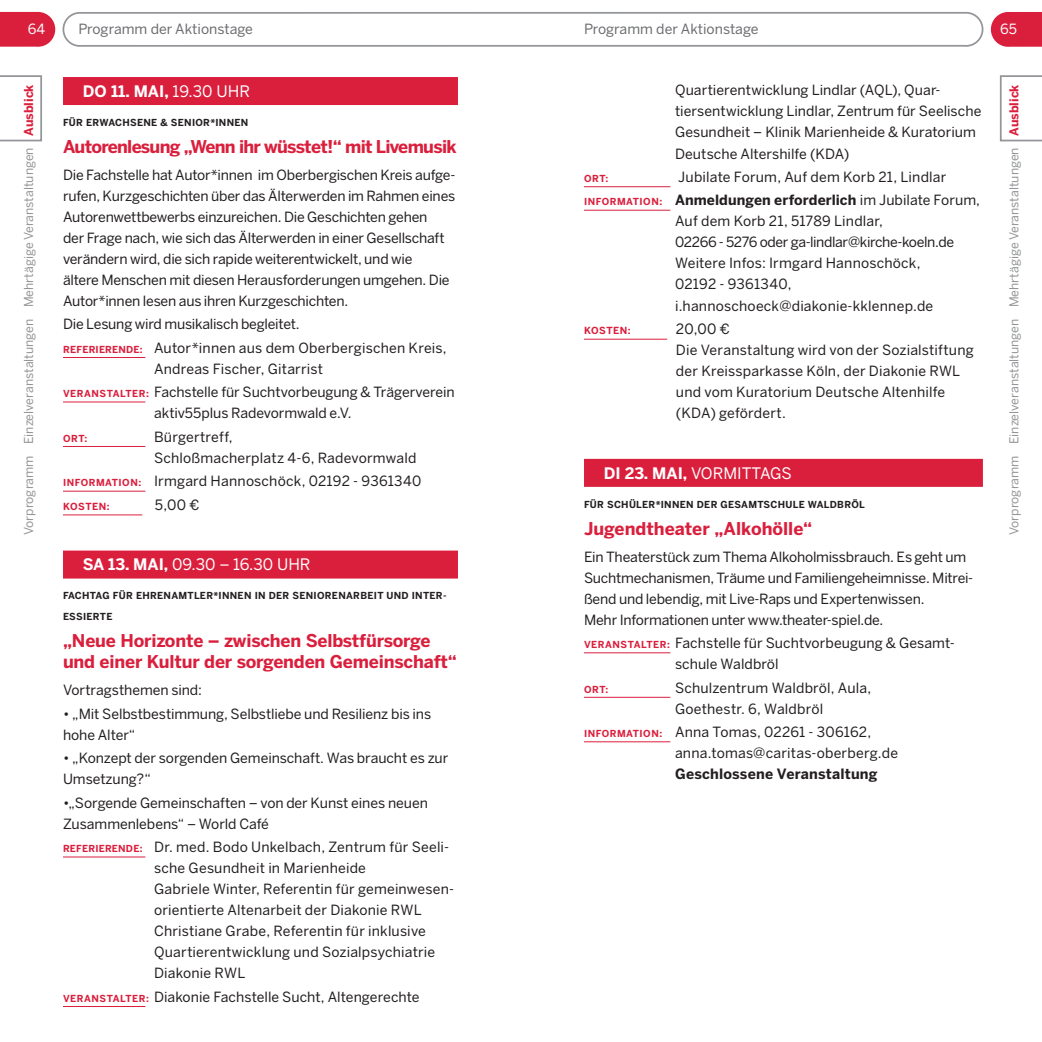
<style>
.page{position:relative;width:1042px;height:1042px;background:#fff}
.page>*{position:absolute;margin:0;border:0;box-sizing:border-box;transform-origin:0 0}
.t1{font:700 17.5px/21px "Benton Sans";letter-spacing:-.01em;color:#da1f3d}
.t2{font:700 17.5px "Benton Sans";letter-spacing:-.04em;color:#da1f3d}
.t3{font:15.75px "Benton Sans";color:#fff}
.t4{font:700 15.75px "Benton Sans";color:#fff}
.t5{font:700 14.17px "Benton Sans";letter-spacing:.015em;color:#231f20}
.t6{font:14.17px "Benton Sans";color:#231f20}
.t7{font:14px/21px "Benton Sans";color:#231f20}
.t8{font:14px/21px "Benton Sans";letter-spacing:-.02em;color:#231f20}
.t9{font:14px "Benton Sans";color:#6c6d70}
.t10{font:14px "Benton Sans";color:#fff}
.t11{font:12.25px "Benton Sans";color:#939598}
.t12{font:700 9.8px "Benton Sans";color:#da1f3d}
.t13{font:700 9.62px/21px "Benton Sans";letter-spacing:.125em;color:#231f20}
.t14{font:700 9.62px "Benton Sans";letter-spacing:.05em;color:#da1f3d}
.s1{font-weight:700;color:#da1f3d}
.s2{font-weight:400}
.s3{font-weight:700;font-size:9.62px;color:#da1f3d}
.s4{font-size:14px}
.s5{font-weight:700}
</style>
<div class="page">
<svg style="left:0;top:12px;width:55px;height:35px;background:#dc2f4a"></svg>
<svg style="left:62px;top:13px;width:922px;height:34px"></svg>
<svg style="left:991px;top:12px;width:51px;height:35px;background:#dc304c"></svg>
<svg style="left:1000px;top:75px;width:42px;height:66px"></svg>
<svg style="left:0;top:75px;width:42px;height:66px"></svg>
<div style="left:63px;top:77px;width:395px;height:28px;background:#da1f3d"></div>
<hr style="left:63px;top:357px;width:82px;height:1px;background:#da1f3d">
<hr style="left:63px;top:402px;width:82px;height:1px;background:#da1f3d">
<hr style="left:63px;top:446px;width:82px;height:1px;background:#da1f3d">
<hr style="left:63px;top:491px;width:82px;height:1px;background:#da1f3d">
<hr style="left:63px;top:514px;width:79px;height:1px;background:#da1f3d">
<div style="left:63px;top:550px;width:395px;height:28px;background:#da1f3d"></div>
<hr style="left:63px;top:856px;width:82px;height:1px;background:#da1f3d">
<hr style="left:63px;top:1006px;width:82px;height:1px;background:#da1f3d">
<hr style="left:584px;top:186px;width:86px;height:1px;background:#da1f3d">
<hr style="left:584px;top:210px;width:86px;height:1px;background:#da1f3d">
<hr style="left:584px;top:339px;width:83px;height:1px;background:#da1f3d">
<div style="left:584px;top:459px;width:399px;height:28px;background:#da1f3d"></div>
<hr style="left:584px;top:652px;width:86px;height:1px;background:#da1f3d">
<hr style="left:584px;top:697px;width:86px;height:1px;background:#da1f3d">
<hr style="left:584px;top:741px;width:86px;height:1px;background:#da1f3d">
<p class="t10" style="left:28px;top:21px;width:19px">64</p>
<p class="t10" style="left:1000px;top:21px;width:18px">65</p>
<p class="t9" style="left:78px;top:21px;width:176px">Programm der Aktionstage</p>
<p class="t9" style="left:584px;top:21px;width:176px">Programm der Aktionstage</p>
<p class="t11" style="left:22px;top:535px;width:452px;rotate:-90deg">Vorprogramm Einzelveranstaltungen Mehrtägige Veranstaltungen <span class="s1">Ausblick</span></p>
<p class="t4" style="left:83px;top:82px;width:156px">DO 11. Mai, <span class="s2">19.30 Uhr</span></p>
<p class="t13" style="left:63px;top:112px;width:187px">Für Erwachsene &amp; Senior*innen</p>
<p class="t2" style="left:63px;top:136px;width:395px">Autorenlesung „Wenn ihr wüsstet!“ mit Livemusik</p>
<p class="t8" style="left:63px;top:164px;width:394px">Die Fachstelle hat Autor*innen im Oberbergischen Kreis aufge&shy;rufen, Kurzgeschichten über das Älterwerden im Rahmen eines Autorenwettbewerbs einzureichen. Die Geschichten gehen<br>der Frage nach, wie sich das Älterwerden in einer Gesellschaft verändern wird, die sich rapide weiterentwickelt, und wie<br>ältere Menschen mit diesen Herausforderungen umgehen. Die Autor*innen lesen aus ihren Kurzgeschichten.</p>
<p class="t7" style="left:63px;top:312px;width:385px;line-height:23.4px">Die Lesung wird musikalisch begleitet.<br><span class="s3">R eferierende:</span> Autor*innen aus dem Oberbergischen Kreis,</p>
<p class="t7" style="left:154px;top:358px;width:171px">Andreas Fischer, Gitarrist</p>
<p class="t14" style="left:63px;top:388px;width:37px">VERANST</p>
<p class="t14" style="left:113px;top:388px;width:21px">ALTER</p>
<p class="t7" style="left:154px;top:381px;width:302px;text-indent:-8px"><span class="s3">:</span> Fachstelle für Suchtvorbeugung &amp; Trägerverein aktiv55plus Radevormwald e.V.</p>
<p class="t14" style="left:63px;top:432px;width:8px">ORT</p>
<p class="t14" style="left:84px;top:432px;width:4px">:</p>
<p class="t7" style="left:154px;top:426px;width:264px">Bürgertreff,<br>Schloßmacherplatz 4-6, Radevormwald</p>
<p class="t14" style="left:63px;top:477px;width:8px">INFOR</p>
<p class="t14" style="left:96px;top:477px;width:24px">MATION</p>
<p class="t7" style="left:138px;top:471px;width:284px"><span class="s3">:</span> Irmgard Hannoschöck, 02192 - 9361340</p>
<p class="t12" style="left:63px;top:501px;width:8px">KOSTEN</p>
<p class="t12" style="left:107px;top:501px;width:4px">:</p>
<p class="t6" style="left:155px;top:496px;width:46px">5,00 <span class="s4">€</span></p>
<p class="t3" style="left:83px;top:555px;width:229px"><span class="s5">SA 13. Mai,</span> 09.30 – 16.30 UHR</p>
<p class="t13" style="left:63px;top:585px;width:385px">Fachtag für Eh renamtler*innen in der Seniorenarbeit und I nter&shy;essierte</p>
<p class="t1" style="left:63px;top:630px;width:395px">„Neue Horizonte – zwischen Selbstfürsorge und einer Kultur der sorgenden Gemeinschaft“</p>
<p class="t7" style="left:63px;top:679px;width:140px">Vortragsthemen sind:</p>
<p class="t7" style="left:63px;top:703px;width:370px">• „Mit Selbstbestimmung, Selbstliebe und Resilienz bis ins hohe Alter“</p>
<p class="t7" style="left:63px;top:747px;width:387px">• „Konzept der sorgenden Gemeinschaft. Was braucht es zur<br>Umsetzung?“</p>
<p class="t7" style="left:63px;top:792px;width:366px">•„Sorgende Gemeinschaften – von der Kunst eines neuen<br>Zusammenlebens“ – World Café</p>
<p class="t7" style="left:154px;top:836px;width:302px;text-indent:-91px"><span class="s3">Referierende:</span> Dr. med. Bodo Unkelbach, Zentrum für Seeli&shy;sche Gesundheit in Marienheide<br>Gabriele Winter, Referentin für gemeinwesen&shy;orientierte Altenarbeit der Diakonie RWL Christiane Grabe, Referentin für inklusive Quartierentwicklung und Sozialpsychiatrie Diakonie RWL</p>
<p class="t14" style="left:63px;top:992px;width:37px">VERANST</p>
<p class="t14" style="left:113px;top:992px;width:21px">ALTER</p>
<p class="t7" style="left:146px;top:986px;width:275px"><span class="s3">:</span> Diakonie Fachstelle Sucht, Altengerechte</p>
<p class="t7" style="left:675px;top:80px;width:308px">Quartierentwicklung Lindlar (AQL), Quar&shy;tiersentwicklung Lindlar, Zentrum für Seelische Gesundheit – Klinik Marienheide &amp; Kuratorium Deutsche Altershilfe (KDA)</p>
<p class="t14" style="left:584px;top:173px;width:8px">ORT</p>
<p class="t14" style="left:605px;top:173px;width:4px">:</p>
<p class="t7" style="left:678px;top:166px;width:270px">Jubilate Forum, Auf dem Korb 21, Lindlar</p>
<p class="t14" style="left:584px;top:196px;width:8px">INFOR</p>
<p class="t14" style="left:617px;top:196px;width:24px">MATION</p>
<p class="t7" style="left:675px;top:190px;width:306px;text-indent:-16px"><span class="s3">:</span> <span class="s5">Anmeldungen erforderlich</span> im Jubilate Forum, Auf dem Korb 21, 51789 Lindlar,<br>02266 - 5276 oder ga-lindlar@kirche-koeln.de Weitere Infos: Irmgard Hannoschöck,<br>02192 - 9361340, i.hannoschoeck@diakonie-kklennep.de</p>
<p class="t12" style="left:584px;top:325px;width:8px">KOSTEN</p>
<p class="t12" style="left:628px;top:325px;width:4px">:</p>
<p class="t6" style="left:676px;top:321px;width:56px">20,00 <span class="s4">€</span></p>
<p class="t7" style="left:676px;top:340px;width:299px">Die Veranstaltung wird von der Sozialstiftung der Kreissparkasse Köln, der Diakonie RWL und vom Kuratorium Deutsche Altenhilfe (KDA) gefördert.</p>
<p class="t3" style="left:604px;top:464px;width:99px"><span class="s5">DI 23. Mai,</span> vormittags</p>
<p class="t13" style="left:584px;top:493px;width:45px">Für Schül</p>
<p class="t13" style="left:642px;top:493px;width:174px">er*innen der Gesamtschule Waldb</p>
<p class="t13" style="left:844px;top:493px;width:19px">röl</p>
<p class="t1" style="left:584px;top:517px;width:230px">Jugendtheater „Alkohölle“</p>
<p class="t7" style="left:584px;top:546px;width:391px">Ein Theaterstück zum Thema Alkoholmissbrauch. Es geht um Suchtmechanismen, Träume und Familiengeheimnisse. Mitrei&shy;ßend und lebendig, mit Live-Raps und Expertenwissen.<br>Mehr Informationen unter www.theater-spiel.de.</p>
<p class="t14" style="left:584px;top:639px;width:37px">VERANST</p>
<p class="t14" style="left:634px;top:639px;width:21px">ALTER</p>
<p class="t7" style="left:675px;top:632px;width:281px;text-indent:-8px"><span class="s3">:</span> Fachstelle für Suchtvorbeugung &amp; Gesamt&shy;schule Waldbröl</p>
<p class="t14" style="left:584px;top:683px;width:8px">ORT</p>
<p class="t14" style="left:605px;top:683px;width:4px">:</p>
<p class="t7" style="left:675px;top:677px;width:198px">Schulzentrum Waldbröl, Aula,<br>Goethestr. 6, Waldbröl</p>
<p class="t14" style="left:584px;top:728px;width:8px">INFOR</p>
<p class="t14" style="left:617px;top:728px;width:24px">MATION</p>
<p class="t7" style="left:675px;top:721px;width:224px;text-indent:-16px"><span class="s3">:</span> Anna Tomas, 02261 - 306162, anna.tomas@caritas-oberberg.de</p>
<p class="t5" style="left:675px;top:766px;width:204px">Geschlossene Veranstaltung</p>
<p class="t11" style="left:1006px;top:535px;width:452px;rotate:-90deg">Vorprogramm Einzelveranstaltungen Mehrtägige Veranstaltungen <span class="s1">Ausblick</span></p>
</div>
